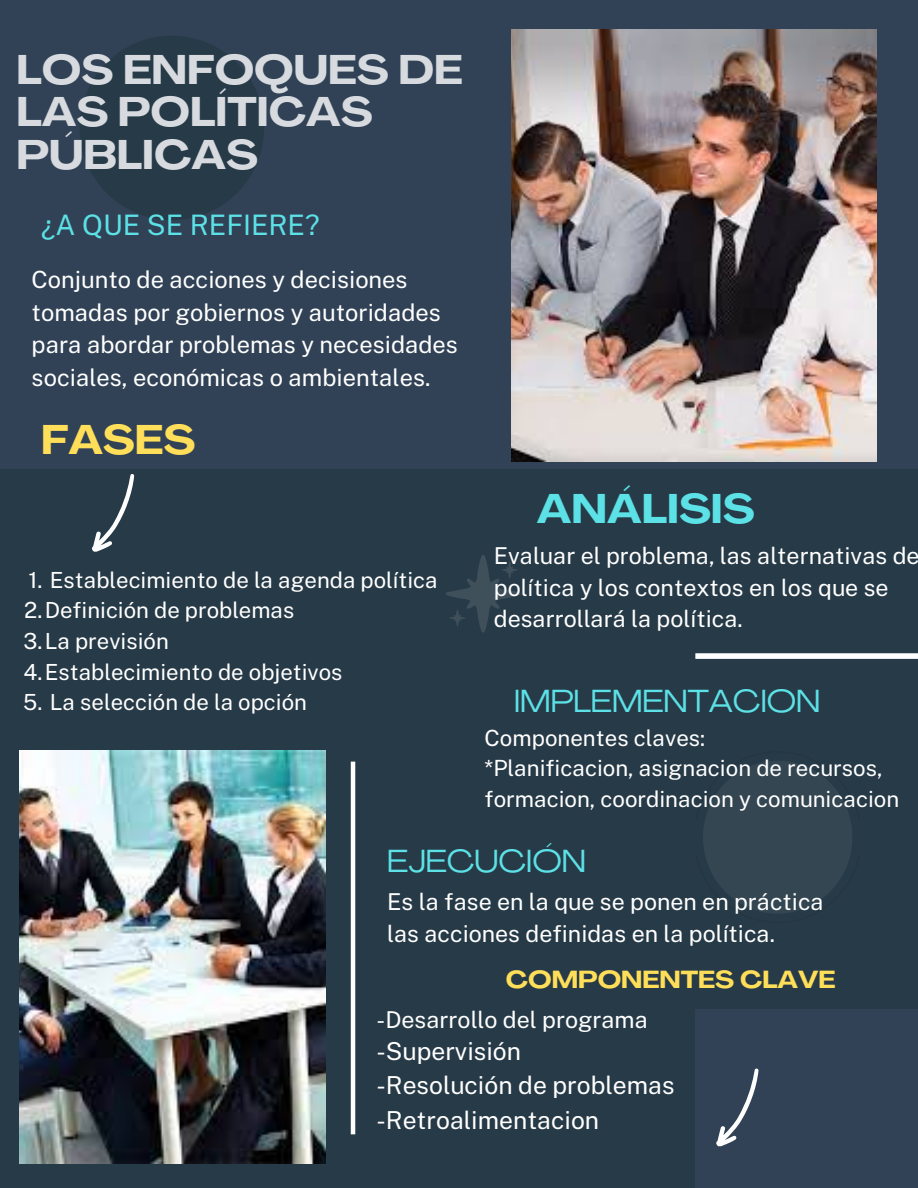
<style>
.page{position:relative;width:918px;height:1188px;background:#273a47}
.page>*{position:absolute;margin:0;border:0;box-sizing:border-box;transform-origin:0 0}
.t1{font:700 expanded 40.8px/42.8px "Agrandir";color:#d7dbdf}
.t2{font:700 expanded 40.8px "Agrandir";color:#5ce1e6}
.t3{font:700 expanded 40.8px "Agrandir";color:#ffde59}
.t4{font:expanded 31.5px "Agrandir";color:#5ce1e6}
.t5{font:28.2px "Public Sans";color:#5ce1e6}
.t6{font:24.75px "Public Sans";color:#fff}
.t7{font:700 expanded 24.3px "Agrandir";color:#ffde59}
.t8{font:23.7px/32.7px "Public Sans";color:#fff}
.t9{font:23.25px/31.5px "Public Sans";color:#fff}
.t10{font:22.35px/30.8px "Public Sans";color:#fff}
.t11{font:22.2px "Public Sans";color:#fff}
</style>
<div class="page">
<div style="left:0;top:0;width:918px;height:469px;background:#314256"></div>
<img style="left:512px;top:30px;width:364px;height:432px">
<img style="left:19px;top:751px;width:306px;height:413px">
<div style="left:80px;top:36px;width:184px;height:184px;background:#273a47;border-radius:50%"></div>
<hr style="left:351px;top:762px;width:4px;height:372px;background:#fff">
<div style="left:695px;top:653px;width:223px;height:6px;background:#fff"></div>
<div style="left:695px;top:1009px;width:223px;height:179px;background:#314256"></div>
<svg style="left:703px;top:761px;width:149px;height:152px"></svg>
<svg style="left:446px;top:555px;width:75px;height:78px"></svg>
<svg style="left:92px;top:474px;width:42px;height:78px"></svg>
<svg style="left:716px;top:1069px;width:43px;height:78px"></svg>
<h1 class="t1" style="left:16px;top:52px;width:448px">LOS ENFOQUES DE<br>LAS POLÍTICAS<br>PÚBLICAS</h1>
<p class="t5" style="left:41px;top:208px;width:280px">¿A QUE SE REFIERE?</p>
<p class="t8" style="left:32px;top:263px;width:428px">Conjunto de acciones y decisiones tomadas por gobiernos y autoridades para abordar problemas y necesidades sociales, económicas o ambientales.</p>
<p class="t3" style="left:41px;top:423px;width:156px">FASES</p>
<p class="t11" style="left:28px;top:566px;width:411px">1. Establecimiento de la agenda política</p>
<p class="t11" style="left:24px;top:597px;width:272px">2.Definición de problemas</p>
<p class="t11" style="left:24px;top:628px;width:147px">3.La previsión</p>
<p class="t11" style="left:24px;top:659px;width:321px">4.Establecimiento de objetivos</p>
<p class="t11" style="left:23px;top:689px;width:285px">5. La selección de la opción</p>
<h2 class="t2" style="left:537px;top:493px;width:219px">ANÁLISIS</h2>
<h1 class="t9" style="left:494px;top:540px;width:427px">Evaluar el problema, las alternativas de política y los contextos en los que se desarrollará la política.</h1>
<h3 class="t4" style="left:514px;top:688px;width:308px">IMPLEMENTACION</h3>
<h1 class="t10" style="left:485px;top:722px;width:222px">Componentes claves:</h1>
<p class="t10" style="left:485px;top:753px;width:416px">*Planificacion, asignacion de recursos, formacion, coordinacion y comunicacion</p>
<p class="t4" style="left:387px;top:849px;width:200px">EJECUCIÓN</p>
<p class="t9" style="left:387px;top:886px;width:438px">Es la fase en la que se ponen en práctica las acciones definidas en la política.</p>
<p class="t7" style="left:506px;top:969px;width:331px">COMPONENTES CLAVE</p>
<p class="t9" style="left:377px;top:1004px;width:273px">-Desarrollo del programa</p>
<h2 class="t6" style="left:377px;top:1037px;width:146px">-Supervisión</h2>
<p class="t6" style="left:377px;top:1071px;width:300px">-Resolución de problemas</p>
<h4 class="t6" style="left:377px;top:1105px;width:224px">-Retroalimentacion</h4>
</div>
